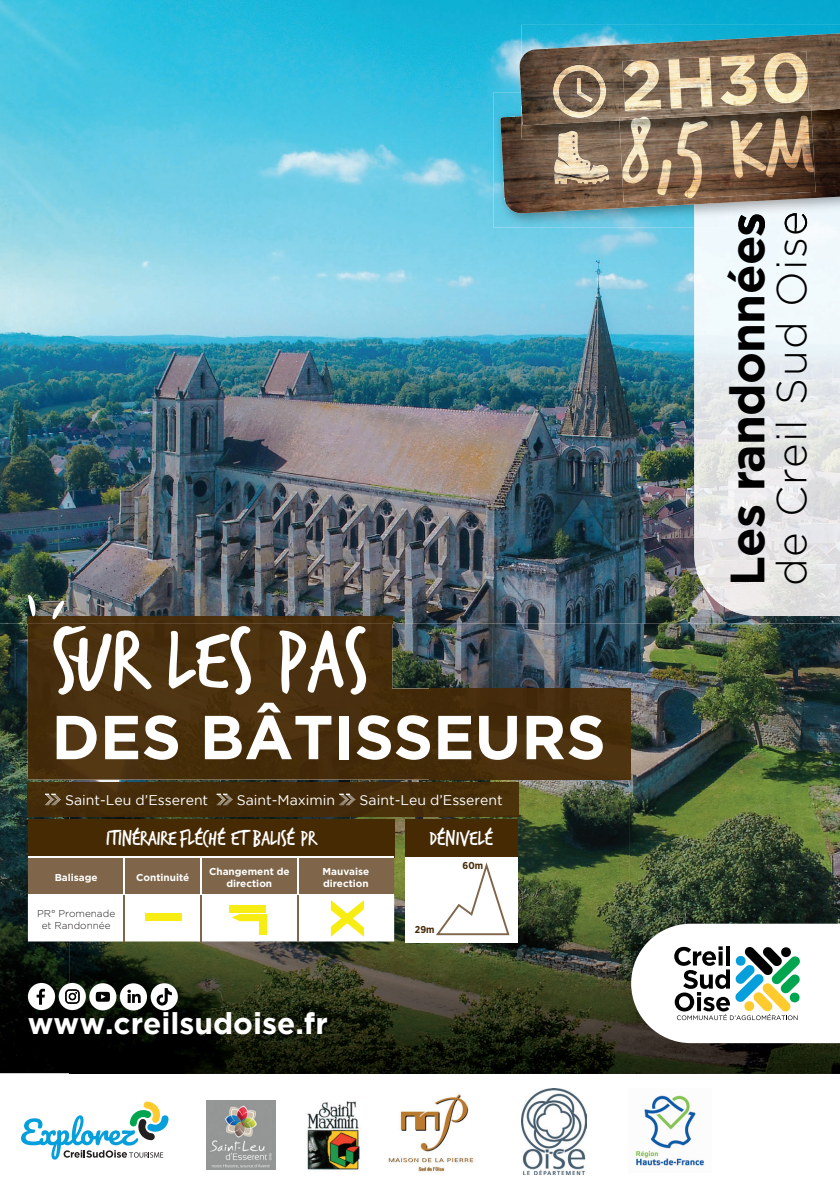
<style>
.page{position:relative;width:840px;height:1191px;background:#fff}
.page>*{position:absolute;margin:0;border:0;box-sizing:border-box;transform-origin:0 0}
.t1{font:90.4px "Trash Hand";color:#fff}
.t2{font:700 61.8px "Gotham";color:#fff}
.t3{font:700 48.2px "Gotham";letter-spacing:-.015em;color:#000}
.t4{font:300 42px "Gotham";letter-spacing:.03em;color:#000}
.t5{font:700 29.8px "Gotham";color:#fff}
.t6{font:22px "Trash Hand";color:#fff}
.t7{font:14px "Gotham";color:#fff}
.t8{font:700 10px/12px "Gotham";color:#fff;text-align:center}
.t9{font:300 10px/12px "Gotham";color:#231f20;text-align:center}
.t10{font:700 10px "Gotham Narrow";color:#462a04}
</style>
<div class="page">
<img style="left:0;top:0;width:839px;height:624px">
<img style="left:694px;top:213px;width:145px;height:403px">
<img style="left:727px;top:228px;width:37px;height:353px">
<img style="left:775px;top:228px;width:31px;height:355px">
<img style="left:493px;top:92px;width:201px;height:136px">
<img style="left:727px;top:214px;width:37px;height:14px">
<img style="left:775px;top:213px;width:31px;height:15px">
<img style="left:500px;top:116px;width:339px;height:97px">
<img style="left:521px;top:25px;width:318px;height:8px">
<img style="left:812px;top:125px;width:27px;height:14px">
<img style="left:521px;top:125px;width:98px;height:14px">
<img style="left:519px;top:33px;width:320px;height:92px">
<img style="left:0;top:624px;width:69px;height:449px">
<img style="left:350px;top:624px;width:489px;height:299px">
<img style="left:69px;top:779px;width:281px;height:229px">
<img style="left:349px;top:880px;width:281px;height:193px">
<img style="left:629px;top:944px;width:210px;height:129px">
<img style="left:69px;top:1008px;width:281px;height:65px">
<svg style="left:630px;top:923px;width:209px;height:120px"></svg>
<img style="left:636px;top:1095px;width:68px;height:71px">
<img style="left:521px;top:1089px;width:65px;height:85px">
<img style="left:388px;top:1094px;width:86px;height:78px">
<img style="left:28px;top:616px;width:364px;height:8px">
<img style="left:28px;top:624px;width:402px;height:155px">
<div style="left:429px;top:688px;width:201px;height:91px;background:#472e0c"></div>
<img style="left:622px;top:52px;width:186px;height:56px">
<img style="left:687px;top:196px;width:128px;height:6px">
<img style="left:751px;top:139px;width:64px;height:57px">
<img style="left:687px;top:139px;width:64px;height:61px">
<img style="left:620px;top:139px;width:67px;height:63px">
<img style="left:619px;top:110px;width:193px;height:29px">
<img style="left:619px;top:108px;width:191px;height:12px">
<img style="left:553px;top:65px;width:52px;height:53px">
<img style="left:576px;top:78px;width:16px;height:24px">
<img style="left:554px;top:174px;width:55px;height:10px">
<img style="left:554px;top:139px;width:54px;height:38px">
<img style="left:558px;top:131px;width:19px;height:8px">
<div style="left:28px;top:819px;width:366px;height:38px;background:#462a04"></div>
<div style="left:404px;top:819px;width:113px;height:38px;background:#462a04"></div>
<div style="left:404px;top:857px;width:113px;height:85px;background:#fff"></div>
<svg style="left:28px;top:857px;width:366px;height:84px"></svg>
<svg style="left:436px;top:862px;width:73px;height:73px"></svg>
<svg style="left:28px;top:595px;width:7px;height:21px"></svg>
<svg style="left:52px;top:600px;width:12px;height:19px"></svg>
<svg style="left:65px;top:626px;width:21px;height:9px"></svg>
<svg style="left:69px;top:655px;width:19px;height:9px"></svg>
<svg style="left:21px;top:1101px;width:147px;height:58px"></svg>
<img style="left:206px;top:1100px;width:69px;height:69px">
<img style="left:307px;top:1101px;width:53px;height:69px">
<div style="left:28px;top:782px;width:489px;height:34px;background:#452c09"></div>
<svg style="left:45px;top:793px;width:16px;height:12px"></svg>
<svg style="left:216px;top:793px;width:16px;height:12px"></svg>
<svg style="left:339px;top:793px;width:16px;height:12px"></svg>
<div style="left:151px;top:983px;width:27px;height:27px;background:#fff;border-radius:50%"></div>
<svg style="left:156px;top:988px;width:16px;height:17px"></svg>
<div style="left:28px;top:983px;width:27px;height:27px;background:#fff;border-radius:50%"></div>
<svg style="left:37px;top:988px;width:8px;height:16px"></svg>
<div style="left:59px;top:983px;width:27px;height:27px;background:#fff;border-radius:50%"></div>
<svg style="left:65px;top:989px;width:15px;height:14px"></svg>
<div style="left:120px;top:983px;width:27px;height:27px;background:#fff;border-radius:50%"></div>
<svg style="left:127px;top:989px;width:14px;height:14px"></svg>
<div style="left:89px;top:983px;width:27px;height:27px;background:#fff;border-radius:50%"></div>
<svg style="left:95px;top:991px;width:15px;height:11px"></svg>
<h1 class="t1" style="left:51px;top:616px;width:318px">SUR LES PAS</h1>
<h2 class="t2" style="left:51px;top:701px;width:555px">DES BÂTISSEURS</h2>
<h3 class="t7" style="left:65px;top:792px;width:145px">Saint-Leu d’Esserent</h3>
<h3 class="t7" style="left:237px;top:792px;width:100px">Saint-Maximin</h3>
<h3 class="t7" style="left:359px;top:792px;width:145px">Saint-Leu d’Esserent</h3>
<h3 class="t6" style="left:106px;top:827px;width:211px">ITINÉRAIREFLÉCHÉ ET BALISÉ PR</h3>
<p class="t8" style="left:55px;top:871px;width:45px">Balisage</p>
<p class="t8" style="left:136px;top:871px;width:55px">Continuité</p>
<p class="t8" style="left:209px;top:865px;width:82px">Changement de direction</p>
<p class="t8" style="left:322px;top:865px;width:48px;text-align:left">Mauvaise direction</p>
<p class="t9" style="left:37px;top:907px;width:79px">PR° Promenade et Randonnée</p>
<h3 class="t5" style="left:28px;top:1006px;width:301px">www.creilsudoise.fr</h3>
<h3 class="t6" style="left:429px;top:827px;width:65px">DÉNIVELÉ</h3>
<p class="t10" style="left:462px;top:858px;width:22px">60m</p>
<p class="t10" style="left:414px;top:922px;width:21px">29m</p>
<h3 class="t3" style="left:719px;top:585px;width:374px;rotate:-90deg">Les randonnées</h3>
<h3 class="t4" style="left:768px;top:585px;width:376px;rotate:-90deg">de Creil Sud Oise</h3>
</div>
